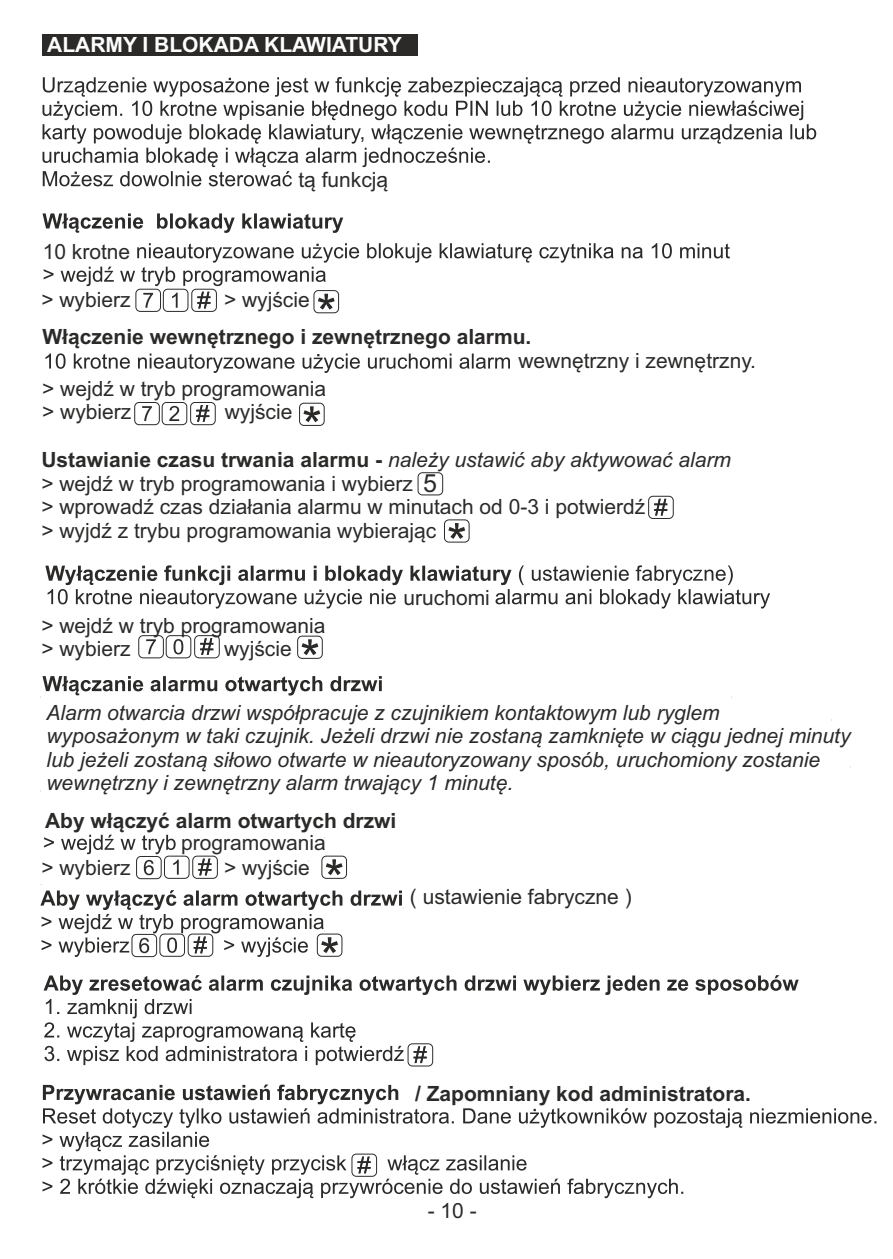
<style>
.page{position:relative;width:893px;height:1259px;background:#fff}
.page>*{position:absolute;margin:0;border:0;box-sizing:border-box;transform-origin:0 0}
.t1{font:24.9px "Arial";color:#2b2a29}
.t2{font:21px/23.4px "Arial";color:#2b2a29}
.t3{font:italic 21px/23.4px "Arial";color:#2b2a29}
.t4{font:700 21px "Arial";color:#2b2a29}
.t5{font:700 21px "Arial";color:#fefefe}
.s1{font-weight:700}
.s2{font-style:italic}
</style>
<div class="page">
<div style="left:418px;top:472px;width:25px;height:23px;border:1px solid #2b2a29;border-radius:4px"></div>
<div style="left:43px;top:34px;width:375px;height:22px;background:#2b2a29"></div>
<svg style="left:43px;top:77px;width:773px;height:110px"></svg>
<svg style="left:43px;top:213px;width:300px;height:20px"></svg>
<svg style="left:45px;top:353px;width:590px;height:20px"></svg>
<svg style="left:45px;top:565px;width:725px;height:44px"></svg>
<div style="left:136px;top:289px;width:25px;height:23px;border:1px solid #2b2a29;border-radius:4px"></div>
<div style="left:163px;top:289px;width:25px;height:23px;border:1px solid #2b2a29;border-radius:4px"></div>
<div style="left:191px;top:289px;width:26px;height:23px;border:1px solid #2b2a29;border-radius:4px"></div>
<div style="left:138px;top:635px;width:26px;height:23px;border:1px solid #2b2a29;border-radius:4px"></div>
<svg style="left:146px;top:639px;width:10px;height:15px"></svg>
<div style="left:166px;top:635px;width:25px;height:23px;border:1px solid #2b2a29;border-radius:4px"></div>
<svg style="left:174px;top:639px;width:9px;height:15px"></svg>
<div style="left:194px;top:635px;width:26px;height:23px;border:1px solid #2b2a29;border-radius:4px"></div>
<svg style="left:200px;top:638px;width:13px;height:17px"></svg>
<div style="left:134px;top:402px;width:26px;height:23px;border:1px solid #2b2a29;border-radius:4px"></div>
<svg style="left:142px;top:406px;width:10px;height:15px"></svg>
<div style="left:162px;top:402px;width:25px;height:23px;border:1px solid #2b2a29;border-radius:4px"></div>
<svg style="left:169px;top:406px;width:10px;height:15px"></svg>
<div style="left:190px;top:402px;width:26px;height:23px;border:1px solid #2b2a29;border-radius:4px"></div>
<svg style="left:196px;top:405px;width:13px;height:17px"></svg>
<div style="left:297px;top:636px;width:26px;height:22px;border:1px solid #2b2a29;border-radius:4px"></div>
<svg style="left:302px;top:639px;width:16px;height:16px"></svg>
<svg style="left:43px;top:676px;width:339px;height:19px"></svg>
<div style="left:136px;top:856px;width:25px;height:23px;border:1px solid #2b2a29;border-radius:4px"></div>
<div style="left:164px;top:856px;width:25px;height:22px;border:1px solid #2b2a29;border-radius:4px"></div>
<svg style="left:44px;top:834px;width:135px;height:41px"></svg>
<div style="left:192px;top:856px;width:26px;height:22px;border:1px solid #2b2a29;border-radius:4px"></div>
<svg style="left:198px;top:858px;width:13px;height:17px"></svg>
<div style="left:322px;top:856px;width:25px;height:22px;border:1px solid #2b2a29;border-radius:4px"></div>
<svg style="left:326px;top:859px;width:17px;height:16px"></svg>
<svg style="left:40px;top:890px;width:362px;height:67px"></svg>
<svg style="left:43px;top:1084px;width:833px;height:115px"></svg>
<div style="left:408px;top:1043px;width:25px;height:23px;border:1px solid #2b2a29;border-radius:4px"></div>
<svg style="left:414px;top:1046px;width:13px;height:17px"></svg>
<svg style="left:44px;top:975px;width:755px;height:44px"></svg>
<svg style="left:44px;top:1022px;width:360px;height:43px"></svg>
<div style="left:299px;top:403px;width:25px;height:23px;border:1px solid #2b2a29;border-radius:4px"></div>
<svg style="left:303px;top:406px;width:17px;height:16px"></svg>
<div style="left:444px;top:519px;width:25px;height:23px;border:1px solid #2b2a29;border-radius:4px"></div>
<svg style="left:448px;top:523px;width:17px;height:16px"></svg>
<div style="left:648px;top:496px;width:26px;height:23px;border:1px solid #2b2a29;border-radius:4px"></div>
<svg style="left:654px;top:499px;width:13px;height:16px"></svg>
<div style="left:314px;top:290px;width:25px;height:23px;border:1px solid #2b2a29;border-radius:4px"></div>
<svg style="left:44px;top:243px;width:686px;height:67px"></svg>
<p class="t5" style="left:47px;top:37px;width:356px">ALARMY I BLOKADA KLAWIATURY</p>
<p class="t2" style="left:43px;top:242px;width:89px">10 krotne</p>
<p class="t2" style="left:298px;top:169px;width:91px">tą funkcją</p>
<p class="t2" style="left:41px;top:290px;width:91px">&gt; wybierz</p>
<p class="t2" style="left:224px;top:290px;width:87px">&gt; wyjście</p>
<p class="t4" style="left:42px;top:329px;width:490px">Włączenie wewnętrznego i zewnętrznego alarmu.</p>
<p class="t2" style="left:42px;top:379px;width:286px">&gt; wejdź w tryb programowania &gt; wybierz</p>
<p class="t2" style="left:225px;top:402px;width:69px">wyjście</p>
<p class="t2" style="left:518px;top:351px;width:239px">wewnętrzny i zewnętrzny.</p>
<p class="t2" style="left:41px;top:450px;width:691px"><span class="s1">Ustawianie czasu trwania alarmu -</span> <span class="s2">należy ustawić aby aktywować alarm </span>&gt; wejdź w tryb programowania i wybierz<br>&gt; wprowadź czas działania alarmu w minutach od 0-3 i potwierdź<br>&gt; wyjdź z trybu programowania wybierając</p>
<p class="t1" style="left:423px;top:474px;width:15px">5</p>
<p class="t2" style="left:41px;top:615px;width:286px">&gt; wejdź w tryb programowania &gt; wybierz</p>
<p class="t2" style="left:224px;top:639px;width:69px">wyjście</p>
<p class="t2" style="left:404px;top:587px;width:88px">uruchomi</p>
<p class="t3" style="left:46px;top:703px;width:806px">Alarm otwarcia drzwi współpracuje z czujnikiem kontaktowym lub ryglem wyposażonym w taki czujnik. Jeżeli drzwi nie zostaną zamknięte w ciągu jednej minuty lub jeżeli zostaną siłowo otwarte w nieautoryzowany sposób, uruchomiony zostanie wewnętrzny i zewnętrzny alarm trwający 1 minutę.</p>
<p class="t2" style="left:181px;top:833px;width:146px">programowania</p>
<p class="t4" style="left:45px;top:812px;width:353px">Aby włączyć alarm otwartych drzwi</p>
<p class="t2" style="left:41px;top:857px;width:91px">&gt; wybierz</p>
<p class="t2" style="left:224px;top:857px;width:87px">&gt; wyjście</p>
<p class="t2" style="left:410px;top:887px;width:223px">( ustawienie fabryczne )</p>
<p class="t4" style="left:415px;top:1085px;width:338px">/ Zapomniany kod administratora.</p>
<p class="t2" style="left:428px;top:1201px;width:51px">- 10 -</p>
</div>
